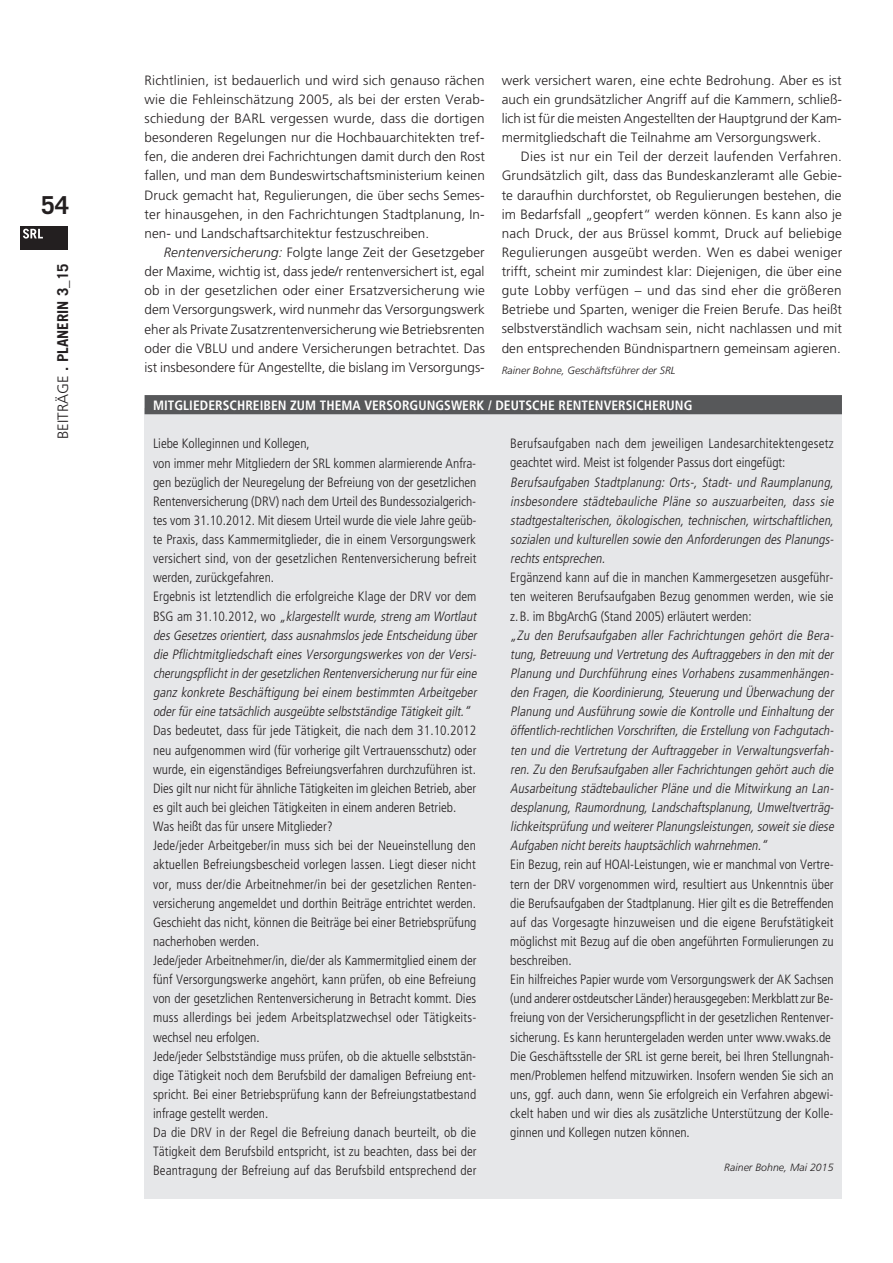
<style>
.page{position:relative;width:893px;height:1263px;background:#fff}
.page>*{position:absolute;margin:0;border:0;box-sizing:border-box;transform-origin:0 0}
.t1{font:700 24.75px "Trade Gothic";color:#231f20}
.t2{font:700 15px "Trade Gothic";color:#231f20}
.t3{font:300 condensed 13.5px/19.2px "Frutiger";color:#231f20}
.t4{font:300 13.5px/19.2px "Frutiger";letter-spacing:.005em;color:#231f20;text-align:justify}
.t5{font:italic 300 condensed 13.5px/19.2px "Frutiger";color:#231f20;text-align:justify}
.t6{font:700 condensed 13.5px "Frutiger";letter-spacing:.005em;color:#fff}
.t7{font:italic 300 10.5px "Frutiger";letter-spacing:.005em;color:#231f20}
.s1{font-family:"Frutiger";font-weight:300}
.s2{font-style:italic}
</style>
<div class="page">
<div style="left:20px;top:226px;width:48px;height:24px;background:#231f20"></div>
<svg style="left:23px;top:229px;width:20px;height:10px"></svg>
<div style="left:145px;top:408px;width:697px;height:791px;background:#e6e7e9"></div>
<div style="left:145px;top:395px;width:697px;height:19px;background:#57585a"></div>
<h1 class="t1" style="left:41px;top:190px;width:29px">54</h1>
<p class="t2" style="left:54px;top:439px;width:177px;rotate:-90deg"><span class="s1">BEITRÄGE</span> . PLANERIN 3_15</p>
<p class="t4" style="left:145px;top:71px;width:342px">Richtlinien, ist bedauerlich und wird sich genauso rächen wie die Fehleinschätzung 2005, als bei der ersten Verab&shy;schiedung der BARL vergessen wurde, dass die dortigen besonderen Regelungen nur die Hochbauarchitekten tref&shy;fen, die anderen drei Fachrichtungen damit durch den Rost fallen, und man dem Bundeswirtschaftsministerium keinen Druck gemacht hat, Regulierungen, die über sechs Semes&shy;ter hinausgehen, in den Fachrichtungen Stadtplanung, In&shy;nen- und Landschaftsarchitektur festzuschreiben.</p>
<p class="t4" style="left:145px;top:243px;width:342px;text-indent:19px"><span class="s2">Rentenversicherung:</span> Folgte lange Zeit der Gesetzgeber der Maxime, wichtig ist, dass jede/r rentenversichert ist, egal ob in der gesetzlichen oder einer Ersatzversicherung wie dem Versorgungswerk, wird nunmehr das Versorgungswerk eher als Private Zusatzrentenversicherung wie Betriebsrenten oder die VBLU und andere Versicherungen betrachtet. Das ist insbesondere für Angestellte, die bislang im Versorgungs-</p>
<p class="t4" style="left:502px;top:70px;width:342px">werk versichert waren, eine echte Bedrohung. Aber es ist auch ein grundsätzlicher Angriff auf die Kammern, schließ&shy;lich ist für die meisten Angestellten der Hauptgrund der Kam&shy;mermitgliedschaft die Teilnahme am Versorgungswerk.</p>
<p class="t4" style="left:502px;top:147px;width:342px;text-indent:19px">Dies ist nur ein Teil der derzeit laufenden Verfahren.<br>Grundsätzlich gilt, dass das Bundeskanzleramt alle Gebie&shy;te daraufhin durchforstet, ob Regulierungen bestehen, die im Bedarfsfall „geopfert“ werden können. Es kann also je nach Druck, der aus Brüssel kommt, Druck auf beliebige Regulierungen ausgeübt werden. Wen es dabei weniger trifft, scheint mir zumindest klar: Diejenigen, die über eine gute Lobby verfügen – und das sind eher die größeren Betriebe und Sparten, weniger die Freien Berufe. Das heißt selbstverständlich wachsam sein, nicht nachlassen und mit den entsprechenden Bündnispartnern gemeinsam agieren.</p>
<p class="t7" style="left:502px;top:365px;width:175px">Rainer Bohne, Geschäftsführer der SRL</p>
<p class="t6" style="left:153px;top:397px;width:541px">MITGLIEDERSCHREIBEN ZUM THEMA VERSORGUNGSWERK / DEUTSCHE RENTENVERSICHERUNG</p>
<p class="t3" style="left:153px;top:434px;width:328px">Liebe Kolleginnen und Kollegen,<br>von immer mehr Mitgliedern der SRL kommen alarmierende Anfra&shy;gen bezüglich der Neuregelung der Befreiung von der gesetzlichen Rentenversicherung (DRV) nach dem Urteil des Bundessozialgerich&shy;tes vom 31.10.2012. Mit diesem Urteil wurde die viele Jahre geüb&shy;te Praxis, dass Kammermitglieder, die in einem Versorgungswerk versichert sind, von der gesetzlichen Rentenversicherung befreit werden, zurückgefahren.<br>Ergebnis ist letztendlich die erfolgreiche Klage der DRV vor dem B S G a m 3 1 . 1 0 . 2 0 1 2 , w o <span class="s2">„klargestelltwurde,streng am Wortlaut desGesetzesorientiert,dassausnahmslosjede Entscheidung über die Pflichtmitgliedschaft eines Versorgungswerkes von der Versi&shy;cherungspflichtin dergesetzlichen Rentenversicherung nurfüreine ganz konkrete Beschäftigung bei einem bestimmten Arbeitgeber oderfüreine tatsächlich ausgeübte selbstständige Tätigkeitgilt.“</span></p>
<p class="t3" style="left:153px;top:721px;width:325px">Das bedeutet, dass für jede Tätigkeit, die nach dem 31.10.2012 neu aufgenommen wird (für vorherige gilt Vertrauensschutz) oder wurde, ein eigenständiges Befreiungsverfahren durchzuführen ist.<br>Dies gilt nur nicht für ähnliche Tätigkeiten im gleichen Betrieb, aber es gilt auch bei gleichen Tätigkeiten in einem anderen Betrieb.<br>Was heißt das für unsere Mitglieder?<br>Jede/jeder Arbeitgeber/in muss sich bei der Neueinstellung den aktuellen Befreiungsbescheid vorlegen lassen. Liegt dieser nicht vor, muss der/die Arbeitnehmer/in bei der gesetzlichen Renten&shy;versicherung angemeldet und dorthin Beiträge entrichtet werden.<br>Geschieht das nicht, können die Beiträge bei einer Betriebsprüfung nacherhoben werden.<br>Jede/jeder Arbeitnehmer/in, die/der als Kammermitglied einem der fünf Versorgungswerke angehört, kann prüfen, ob eine Befreiung von der gesetzlichen Rentenversicherung in Betracht kommt. Dies muss allerdings bei jedem Arbeitsplatzwechsel oder Tätigkeits&shy;wechsel neu erfolgen.<br>Jede/jeder Selbstständige muss prüfen, ob die aktuelle selbststän&shy;dige Tätigkeit noch dem Berufsbild der damaligen Befreiung ent&shy;spricht. Bei einer Betriebsprüfung kann der Befreiungstatbestand infrage gestellt werden.<br>Da die DRV in der Regel die Befreiung danach beurteilt, ob die Tätigkeit dem Berufsbild entspricht, ist zu beachten, dass bei der Beantragung der Befreiung auf das Berufsbild entsprechend der</p>
<p class="t3" style="left:510px;top:434px;width:325px">Berufsaufgaben nach dem jeweiligen Landesarchitektengesetz geachtet wird. Meist ist folgender Passus dort eingefügt:</p>
<p class="t5" style="left:510px;top:473px;width:328px">Berufsaufgaben Stadtplanung: Orts-, Stadt- und Raumplanung, insbesondere städtebauliche Pläne so auszuarbeiten, dass sie stadtgestalterischen, ökologischen, technischen, wirtschaftlichen, sozialen und kulturellen sowie den Anforderungen des Planungs&shy;rechtsentsprechen.</p>
<p class="t3" style="left:510px;top:568px;width:325px;text-align:justify">Ergänzend kann auf die in manchen Kammergesetzen ausgeführ&shy;ten weiteren Berufsaufgaben Bezug genommen werden, wie sie z.B. im BbgArchG (Stand 2005) erläutert werden:</p>
<p class="t5" style="left:510px;top:626px;width:328px">„Zu den Berufsaufgaben aller Fachrichtungen gehört die Bera&shy;tung,Betreuung und Vertretung desAuftraggebersin den mitder Planung und Durchführung eines Vorhabens zusammenhängen&shy;den Fragen, die Koordinierung, Steuerung und Überwachung der Planung und Ausführung sowie die Kontrolle und Einhaltung der öffentlich-rechtlichen Vorschriften,die Erstellung von Fachgutach&shy;ten und die Vertretung der Auftraggeber in Verwaltungsverfah&shy;ren. Zu den Berufsaufgaben aller Fachrichtungen gehört auch die Ausarbeitung städtebaulicher Pläne und die Mitwirkung an Lan&shy;desplanung, Raumordnung, Landschaftsplanung, Umweltverträg&shy;lichkeitsprüfung und weitererPlanungsleistungen,soweitsie diese Aufgaben nichtbereitshauptsächlich wahrnehmen.“</p>
<p class="t3" style="left:510px;top:855px;width:325px">Ein Bezug, rein auf HOAI-Leistungen, wie er manchmal von Vertre&shy;tern der DRV vorgenommen wird, resultiert aus Unkenntnis über die Berufsaufgaben der Stadtplanung. Hier gilt es die Betreffenden auf das Vorgesagte hinzuweisen und die eigene Berufstätigkeit möglichst mit Bezug auf die oben angeführten Formulierungen zu beschreiben.<br>Ein hilfreiches Papier wurde vom Versorgungswerk der AK Sachsen (und anderer ostdeutscher Länder) herausgegeben: Merkblatt zur Be&shy;freiung von der Versicherungspflicht in der gesetzlichen Rentenver&shy;sicherung. Es kann heruntergeladen werden unter www.vwaks.de Die Geschäftsstelle der SRL ist gerne bereit, bei Ihren Stellungnah&shy;men/Problemen helfend mitzuwirken. Insofern wenden Sie sich an uns, ggf. auch dann, wenn Sie erfolgreich ein Verfahren abgewi&shy;ckelt haben und wir dies als zusätzliche Unterstützung der Kolle&shy;ginnen und Kollegen nutzen können.</p>
<p class="t7" style="left:724px;top:1162px;width:111px">Rainer Bohne, Mai 2015</p>
</div>
